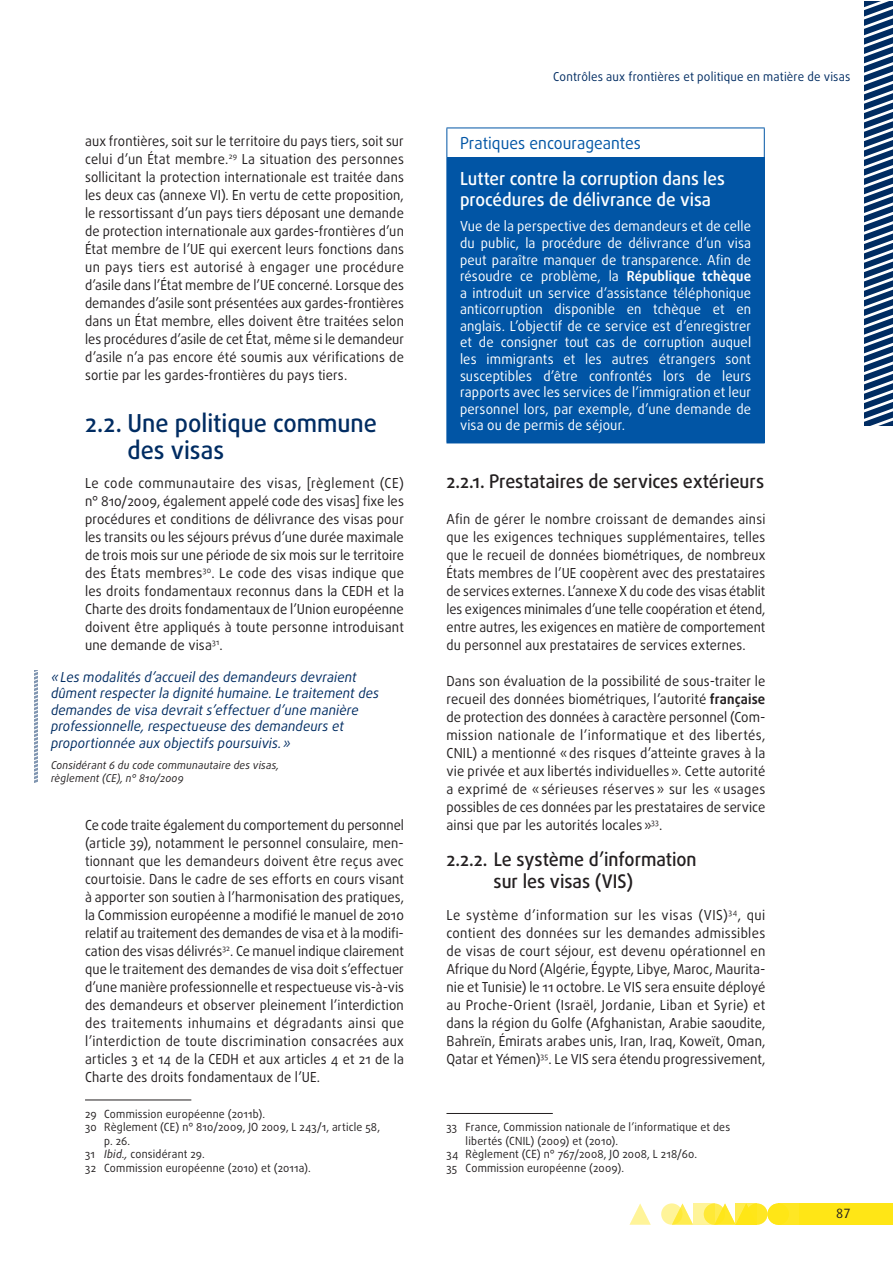
<style>
.page{position:relative;width:893px;height:1263px;background:#fff}
.page>*{position:absolute;margin:0;border:0;box-sizing:border-box;transform-origin:0 0}
.t1{font:500 24.75px/27px "Daxline Pro";color:#002c62;scale:.95 1}
.t2{font:500 18.75px/22.5px "Daxline Pro";color:#231f20;scale:.95 1}
.t3{font:500 18px/21.6px "Daxline Pro";color:#fff;scale:.95 1}
.t4{font:16.5px "Daxline Pro";color:#0155a5;scale:.95 1}
.t5{font:13.8px/18px "Daxline Pro";letter-spacing:.01em;color:#231f20;text-align:justify;scale:.94 1}
.t6{font:13.8px/18px "Daxline Pro";letter-spacing:.01em;color:#231f20;text-align:justify;scale:.95 1}
.t7{font:13.8px/16.5px "Daxline Pro";letter-spacing:.015em;color:#fff;text-align:justify;scale:.95 1}
.t8{font:13.8px/18px "Daxline Pro";letter-spacing:.01em;color:#231f20;text-align:justify;scale:.93 1}
.t9{font:italic 13.8px/16.5px "Daxline Pro";letter-spacing:.01em;color:#002c62;scale:.95 1}
.t10{font:13.5px "Dax";color:#231f20}
.t11{font:12.3px "Daxline Pro";letter-spacing:.015em;color:#002c62;scale:.95 1}
.t12{font:11.25px "Daxline Pro";letter-spacing:.02em;color:#231f20;scale:.95 1}
.t13{font:italic 10.8px/12.9px "Daxline Pro";letter-spacing:.02em;color:#231f20;scale:.95 1}
.s1{font-style:italic}
.s2{font-weight:700}
</style>
<div class="page">
<div style="left:799px;top:1203px;width:93px;height:22px;background:#ffe616"></div>
<div style="left:746px;top:1203px;width:21px;height:22px;background:#ffe724;border-radius:50%"></div>
<div style="left:778px;top:1203px;width:21px;height:22px;background:#ffe724"></div>
<svg style="left:675px;top:1203px;width:18px;height:22px"></svg>
<svg style="left:629px;top:1203px;width:22px;height:22px"></svg>
<div style="left:767px;top:1203px;width:22px;height:22px;background:#ffe616;border-radius:50%"></div>
<svg style="left:718px;top:1203px;width:18px;height:22px"></svg>
<svg style="left:704px;top:1203px;width:21px;height:22px"></svg>
<svg style="left:661px;top:1203px;width:21px;height:22px"></svg>
<svg style="left:736px;top:1203px;width:21px;height:22px"></svg>
<svg style="left:693px;top:1203px;width:21px;height:22px"></svg>
<svg style="left:864px;top:1px;width:28px;height:424px"></svg>
<svg style="left:34px;top:671px;width:3px;height:112px"></svg>
<hr style="left:85px;top:1099px;width:106px;height:1px;background:#231f20">
<div style="left:447px;top:158px;width:317px;height:285px;background:#0155a5"></div>
<hr style="left:446px;top:128px;width:319px;height:1px;background:#0155a5">
<hr style="left:446px;top:128px;width:1px;height:30px;background:#0155a5">
<hr style="left:764px;top:128px;width:1px;height:30px;background:#0155a5">
<hr style="left:446px;top:158px;width:1px;height:285px;background:#0155a5">
<hr style="left:764px;top:158px;width:1px;height:285px;background:#0155a5">
<hr style="left:446px;top:443px;width:319px;height:1px;background:#0155a5">
<hr style="left:446px;top:1113px;width:107px;height:1px;background:#231f20">
<p class="t5" style="left:85px;top:132px;width:341px">aux frontières, soit sur le territoire du pays tiers, soit sur celui d’un État membre.<sup>29</sup> La situation des personnes sollicitant la protection internationale est traitée dans les deux cas (annexe VI). En vertu de cette proposition, le ressortissant d’un pays tiers déposant une demande de protection internationale aux gardes-frontières d’un État membre de l’UE qui exercent leurs fonctions dans un pays tiers est autorisé à engager une procédure d’asile dans l’État membre de l’UE concerné. Lorsque des demandes d’asile sont présentées aux gardes-frontières dans un État membre, elles doivent être traitées selon les procédures d’asile de cet État, même si le demandeur d’asile n’a pas encore été soumis aux vérifications de sortie par les gardes-frontières du pays tiers.</p>
<h1 class="t1" style="left:128px;top:410px;width:264px;text-indent:-43px">2.2. Une politique commune des visas</h1>
<p class="t6" style="left:85px;top:474px;width:337px">Le code communautaire des visas, [règlement (CE) n° 810/2009, également appelé code des visas] fixe les procédures et conditions de délivrance des visas pour les transits ou les séjours prévus d’une durée maximale de trois mois sur une période de six mois sur le territoire des États membres<sup>30</sup>. Le code des visas indique que les droits fondamentaux reconnus dans la CEDH et la Charte des droits fondamentaux de l’Union européenne doivent être appliqués à toute personne introduisant une demande de visa<sup>31</sup>.</p>
<p class="t9" style="left:51px;top:669px;width:347px">«Les modalités d’accueil des demandeurs devraient dûment respecter la dignité humaine. Le traitement des demandes de visa devrait s’effectuer d’une manière professionnelle, respectueuse des demandeurs et proportionnée aux objectifs poursuivis.»</p>
<p class="t13" style="left:51px;top:759px;width:242px">Considérant 6 du code communautaire des visas, règlement (CE), n° 810/2009</p>
<p class="t5" style="left:85px;top:816px;width:341px">Ce code traite également du comportement du personnel (article 39), notamment le personnel consulaire, men&shy;tionnant que les demandeurs doivent être reçus avec courtoisie. Dans le cadre de ses efforts en cours visant à apporter son soutien à l’harmonisation des pratiques, la Commission européenne a modifié le manuel de 2010 relatif au traitement des demandes de visa et à la modifi&shy;cation des visas délivrés<sup>32</sup>. Ce manuel indique clairement que le traitement des demandes de visa doit s’effectuer d’une manière professionnelle et respectueuse vis-à-vis des demandeurs et observer pleinement l’interdiction des traitements inhumains et dégradants ainsi que l’interdiction de toute discrimination consacrées aux articles 3 et 14 de la CEDH et aux articles 4 et 21 de la Charte des droits fondamentaux de l’UE.</p>
<p class="t12" style="left:85px;top:1106px;width:191px">29 Commission européenne (2011b).</p>
<p class="t12" style="left:85px;top:1120px;width:312px">30 Règlement (CE) n° 810/2009, JO 2009, L 243/1, article 58,</p>
<p class="t12" style="left:104px;top:1133px;width:29px">p. 26.</p>
<p class="t12" style="left:85px;top:1147px;width:128px">31 <span class="s1">Ibid.,</span> considérant 29.</p>
<p class="t12" style="left:85px;top:1160px;width:239px">32 Commission européenne (2010) et (2011a).</p>
<p class="t11" style="left:553px;top:68px;width:314px">Contrôles aux frontières et politique en matière de visas</p>
<p class="t4" style="left:460px;top:133px;width:192px">Pratiques encourageantes</p>
<h3 class="t3" style="left:460px;top:168px;width:280px">Lutter contre la corruption dans les procédures de délivrance de visa</h3>
<p class="t7" style="left:460px;top:218px;width:308px">Vue de la perspective des demandeurs et de celle du public, la procédure de délivrance d’un visa peut paraître manquer de transparence. Afin de résoudre ce problème, la <span class="s2">République tchèque </span>a introduit un service d’assistance téléphonique anticorruption disponible en tchèque et en anglais. L’objectif de ce service est d’enregistrer et de consigner tout cas de corruption auquel les immigrants et les autres étrangers sont susceptibles d’être confrontés lors de leurs rapports avec les services de l’immigration et leur personnel lors, par exemple, d’une demande de visa ou de permis de séjour.</p>
<h2 class="t2" style="left:446px;top:470px;width:336px">2.2.1. Prestataires de services extérieurs</h2>
<p class="t8" style="left:446px;top:510px;width:344px">Afin de gérer le nombre croissant de demandes ainsi que les exigences techniques supplémentaires, telles que le recueil de données biométriques, de nombreux États membres de l’UE coopèrent avec des prestataires de services externes. L’annexe X du code des visas établit les exigences minimales d’une telle coopération et étend, entre autres, les exigences en matière de comportement du personnel aux prestataires de services externes.</p>
<p class="t6" style="left:446px;top:672px;width:337px">Dans son évaluation de la possibilité de sous-traiter le recueil des données biométriques, l’autorité <span class="s2">française </span>de protection des données à caractère personnel (Com&shy;mission nationale de l’informatique et des libertés, CNIL) a mentionné «des risques d’atteinte graves à la vie privée et aux libertés individuelles». Cette autorité a exprimé de « sérieuses réserves » sur les « usages possibles de ces données par les prestataires de service ainsi que par les autorités locales»<sup>33</sup>.</p>
<h2 class="t2" style="left:494px;top:848px;width:215px;text-indent:-47px">2.2.2. Le système d’information sur les visas (VIS)</h2>
<p class="t6" style="left:446px;top:906px;width:337px">Le système d’information sur les visas (VIS)<sup>34</sup>, qui contient des données sur les demandes admissibles de visas de court séjour, est devenu opérationnel en Afrique du Nord (Algérie, Égypte, Libye, Maroc, Maurita&shy;nie et Tunisie) le 11 octobre. Le VIS sera ensuite déployé au Proche-Orient (Israël, Jordanie, Liban et Syrie) et dans la région du Golfe (Afghanistan, Arabie saoudite, Bahreïn, Émirats arabes unis, Iran, Iraq, Koweït, Oman, Qatar et Yémen)<sup>35</sup>. Le VIS sera étendu progressivement,</p>
<p class="t12" style="left:446px;top:1120px;width:300px">33 France, Commission nationale de l’informatique et des</p>
<p class="t12" style="left:466px;top:1133px;width:162px">libertés (CNIL) (2009) et (2010).</p>
<p class="t12" style="left:446px;top:1147px;width:265px">34 Règlement (CE) n° 767/2008, JO 2008, L 218/60.</p>
<p class="t12" style="left:446px;top:1160px;width:188px">35 Commission européenne (2009).</p>
<p class="t10" style="left:836px;top:1208px;width:16px">8787</p>
</div>
